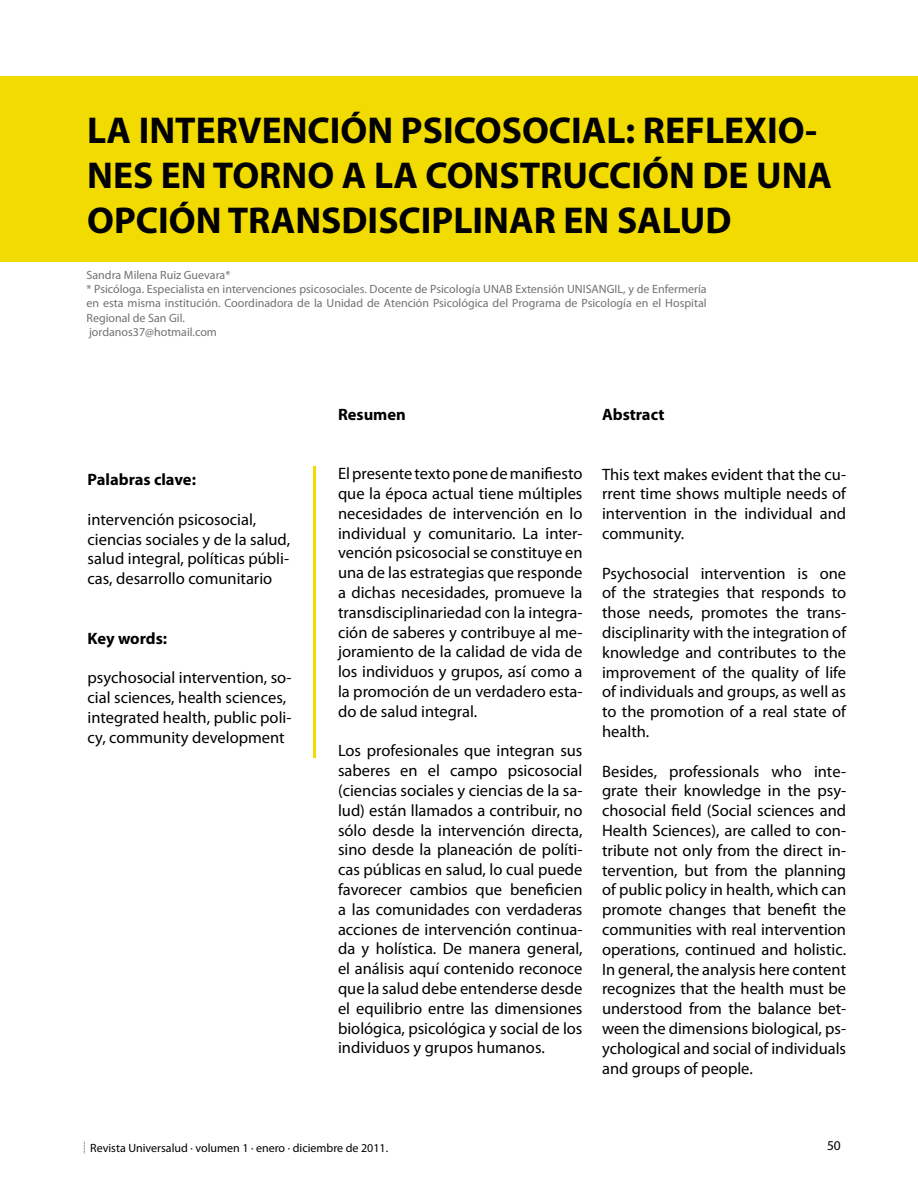
<style>
.page{position:relative;width:918px;height:1188px;background:#fff}
.page>*{position:absolute;margin:0;border:0;box-sizing:border-box;transform-origin:0 0}
.t1{font:700 37.5px/45px "Myriad Pro";color:#000}
.t2{font:16.5px/19.8px "Myriad Pro";color:#000;text-align:justify}
.t3{font:700 16.5px "Myriad Pro";color:#000}
.t4{font:13.5px "Myriad Pro";color:#000}
.t5{font:12px/14.4px "Myriad Pro";color:#707173}
.t6{font:12px "Myriad Pro";color:#000}
</style>
<div class="page">
<svg style="left:84px;top:1141px;width:1px;height:13px"></svg>
<div style="left:0;top:77px;width:918px;height:185px;background:#f2db00"></div>
<hr style="left:313px;top:466px;width:2px;height:292px;background:#f2db00">
<p class="t1" style="left:87px;top:107px;width:747px">LA INTERVENCIÓN PSICOSOCIAL: REFLEXIO-<br>NES EN TORNO A LA CONSTRUCCIÓN DE UNA<br>OPCIÓN TRANSDISCIPLINAR EN SALUD</p>
<p class="t5" style="left:87px;top:267px;width:622px">Sandra Milena Ruiz Guevara*<br>* Psicóloga. Especialista en intervenciones psicosociales. Docente de Psicología UNAB Extensión UNISANGIL, y de Enfermería en esta misma institución. Coordinadora de la Unidad de Atención Psicológica del Programa de Psicología en el Hospital Regional de San Gil.<br>jordanos37@hotmail.com</p>
<p class="t3" style="left:88px;top:469px;width:110px">Palabras clave:</p>
<p class="t2" style="left:88px;top:509px;width:204px;text-align:left">intervención psicosocial, ciencias sociales y de la salud, salud integral, políticas públi&shy;cas, desarrollo comunitario</p>
<p class="t3" style="left:88px;top:627px;width:81px">Key words:</p>
<p class="t2" style="left:88px;top:668px;width:206px;text-align:left">psychosocial intervention, so&shy;cial sciences, health sciences, integrated health, public poli&shy;cy, community development</p>
<p class="t3" style="left:338px;top:403px;width:69px">Resumen</p>
<p class="t2" style="left:338px;top:463px;width:246px">El presente texto pone de manifiesto que la época actual tiene múltiples necesidades de intervención en lo individual y comunitario. La inter&shy;vención psicosocial se constituye en una de las estrategias que responde a dichas necesidades, promueve la transdisciplinariedad con la integra&shy;ción de saberes y contribuye al me&shy;joramiento de la calidad de vida de los individuos y grupos, así como a la promoción de un verdadero esta&shy;do de salud integral.</p>
<p class="t2" style="left:338px;top:741px;width:246px">Los profesionales que integran sus saberes en el campo psicosocial (ciencias sociales y ciencias de la sa&shy;lud) están llamados a contribuir, no sólo desde la intervención directa, sino desde la planeación de políti&shy;cas públicas en salud, lo cual puede favorecer cambios que beneficien a las comunidades con verdaderas acciones de intervención continua&shy;da y holística. De manera general, el análisis aquí contenido reconoce que la salud debe entenderse desde el equilibrio entre las dimensiones biológica, psicológica y social de los individuos y grupos humanos.</p>
<p class="t3" style="left:602px;top:404px;width:64px">Abstract</p>
<p class="t2" style="left:602px;top:464px;width:246px">This text makes evident that the cu&shy;rrent time shows multiple needs of intervention in the individual and community.</p>
<p class="t2" style="left:602px;top:563px;width:246px">Psychosocial intervention is one of the strategies that responds to those needs, promotes the trans&shy;disciplinarity with the integration of knowledge and contributes to the improvement of the quality of life of individuals and groups, as well as to the promotion of a real state of health.</p>
<p class="t2" style="left:602px;top:761px;width:246px">Besides, professionals who inte&shy;grate their knowledge in the psy&shy;chosocial field (Social sciences and Health Sciences), are called to con&shy;tribute not only from the direct in&shy;tervention, but from the planning of public policy in health, which can promote changes that benefit the communities with real intervention operations, continued and holistic.<br>In general, the analysis here content recognizes that the health must be understood from the balance bet&shy;ween the dimensions biological, ps&shy;ychological and social of individuals and groups of people.</p>
<p class="t6" style="left:90px;top:1140px;width:299px">Revista Universalud · volumen 1 · enero · diciembre de 2011.</p>
<p class="t4" style="left:827px;top:1137px;width:15px">50</p>
</div>
